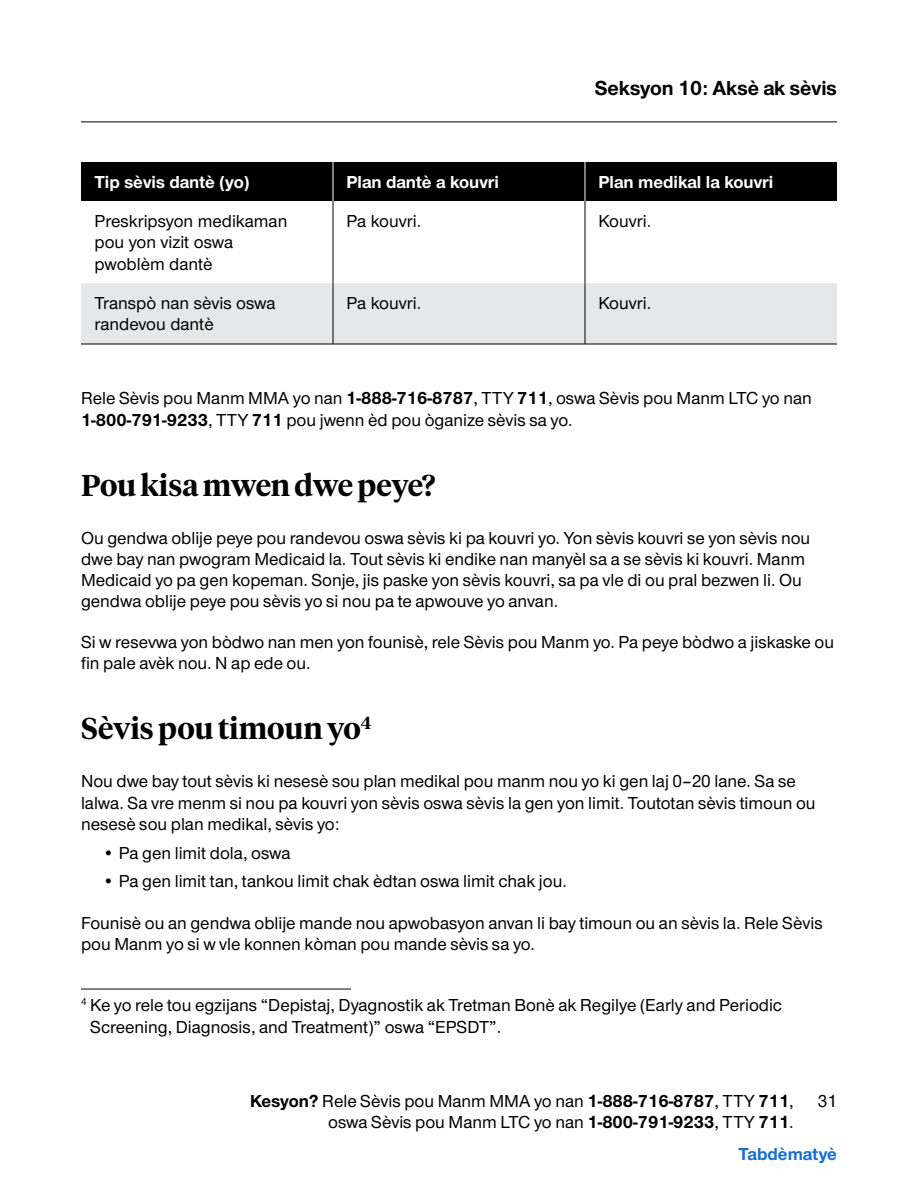
<style>
.page{position:relative;width:918px;height:1188px;background:#fff}
.page>*{position:absolute;margin:0;border:0;box-sizing:border-box;transform-origin:0 0}
.Head_2___20pt{font:600 30px "UHC Serif Headline";color:#000}
.t1{font:700 21px "UHC Sans";color:#000}
.Body{font:500 18px/21px "UHC Sans";color:#000}
.Body_AFTER_bullet{font:500 18px/21.6px "UHC Sans";color:#000}
.Body_BEFORE_bullet{font:500 18px/21.6px "UHC Sans";color:#000}
.footnotes{font:500 18px/21.6px "UHC Sans";color:#000}
.Table___body{font:500 18px/21.6px "UHC Sans";color:#000}
.Table___headers_-_RE{font:700 18px "UHC Sans";color:#fff}
.t2{font:700 18px "UHC Sans";color:#196ecf}
.s1{font-weight:700}
</style>
<div class="page">
<hr style="left:81px;top:122px;width:756px;height:1px;background:#000">
<div style="left:81px;top:162px;width:756px;height:39px;background:#000"></div>
<div style="left:81px;top:283px;width:756px;height:61px;background:#e6e7e8"></div>
<hr style="left:333px;top:201px;width:1px;height:82px;background:#000">
<hr style="left:585px;top:201px;width:1px;height:82px;background:#000">
<hr style="left:333px;top:283px;width:1px;height:61px;background:#000">
<hr style="left:585px;top:283px;width:1px;height:61px;background:#000">
<hr style="left:81px;top:344px;width:252px;height:1px;background:#000">
<hr style="left:333px;top:344px;width:252px;height:1px;background:#000">
<hr style="left:585px;top:344px;width:252px;height:1px;background:#000">
<hr style="left:333px;top:162px;width:1px;height:39px;background:#fff">
<hr style="left:585px;top:162px;width:1px;height:39px;background:#fff">
<hr style="left:81px;top:989px;width:270px;height:1px;background:#000">
<p class="t1" style="left:595px;top:74px;width:244px">Seksyon 10: Aksè ak sèvis</p>
<p class="Table___headers_-_RE" style="left:94px;top:169px;width:157px">Tip sèvis dantè (yo)</p>
<p class="Table___headers_-_RE" style="left:346px;top:169px;width:154px">Plan dantè a kouvri</p>
<p class="Table___headers_-_RE" style="left:598px;top:169px;width:176px">Plan medikal la kouvri</p>
<p class="Table___body" style="left:94px;top:209px;width:194px">Preskripsyon medikaman pou yon vizit oswa pwoblèm dantè</p>
<p class="Table___body" style="left:346px;top:209px;width:76px">Pa kouvri.</p>
<p class="Table___body" style="left:598px;top:209px;width:54px">Kouvri.</p>
<p class="Table___body" style="left:94px;top:291px;width:183px">Transpò nan sèvis oswa randevou dantè</p>
<p class="Table___body" style="left:346px;top:291px;width:76px">Pa kouvri.</p>
<p class="Table___body" style="left:598px;top:291px;width:54px">Kouvri.</p>
<p class="Body_AFTER_bullet" style="left:81px;top:387px;width:732px">Rele Sèvis pou Manm MMA yo nan <span class="s1">1-888-716-8787</span>, TTY <span class="s1">711</span>, oswa Sèvis pou Manm LTC yo nan<br><span class="s1">1-800-791-9233</span>, TTY <span class="s1">711</span> pou jwenn èd pou òganize sèvis sa yo.</p>
<p class="Head_2___20pt" style="left:81px;top:464px;width:356px">Pou kisa mwen dwe peye?</p>
<p class="Body" style="left:81px;top:526px;width:731px">Ou gendwa oblije peye pou randevou oswa sèvis ki pa kouvri yo. Yon sèvis kouvri se yon sèvis nou dwe bay nan pwogram Medicaid la. Tout sèvis ki endike nan manyèl sa a se sèvis ki kouvri. Manm Medicaid yo pa gen kopeman. Sonje, jis paske yon sèvis kouvri, sa pa vle di ou pral bezwen li. Ou gendwa oblije peye pou sèvis yo si nou pa te apwouve yo anvan.</p>
<p class="Body" style="left:81px;top:631px;width:755px">Si w resevwa yon bòdwo nan men yon founisè, rele Sèvis pou Manm yo. Pa peye bòdwo a jiskaske ou fin pale avèk nou. N ap ede ou.</p>
<p class="Head_2___20pt" style="left:81px;top:707px;width:292px">Sèvis pou timoun yo<sup>4</sup></p>
<p class="Body_BEFORE_bullet" style="left:81px;top:770px;width:736px">Nou dwe bay tout sèvis ki nesesè sou plan medikal pou manm nou yo ki gen laj 0–20 lane. Sa se lalwa. Sa vre menm si nou pa kouvri yon sèvis oswa sèvis la gen yon limit. Toutotan sèvis timoun ou nesesè sou plan medikal, sèvis yo:</p>
<p class="Body" style="left:103px;top:841px;width:190px">• Pa gen limit dola, oswa</p>
<p class="Body" style="left:103px;top:870px;width:466px">• Pa gen limit tan, tankou limit chak èdtan oswa limit chak jou.</p>
<p class="Body_AFTER_bullet" style="left:81px;top:911px;width:743px">Founisè ou an gendwa oblije mande nou apwobasyon anvan li bay timoun ou an sèvis la. Rele Sèvis pou Manm yo si w vle konnen kòman pou mande sèvis sa yo.</p>
<p class="footnotes" style="left:90px;top:993px;width:693px;text-indent:-9px"><sup>4</sup> Ke yo rele tou egzijans “Depistaj, Dyagnostik ak Tretman Bonè ak Regilye (Early and Periodic<br>Screening, Diagnosis, and Treatment)” oswa “EPSDT”.</p>
<p class="Body" style="left:250px;top:1090px;width:545px"><span class="s1">Kesyon?</span> Rele Sèvis pou Manm MMA yo nan <span class="s1">1-888-716-8787</span>, TTY <span class="s1">711</span>,</p>
<p class="Body" style="left:818px;top:1090px;width:21px">31</p>
<p class="Body" style="left:328px;top:1111px;width:467px">oswa Sèvis pou Manm LTC yo nan <span class="s1">1-800-791-9233</span>, TTY <span class="s1">711</span>.</p>
<p class="t2" style="left:739px;top:1142px;width:100px">Tabdèmatyè</p>
</div>
